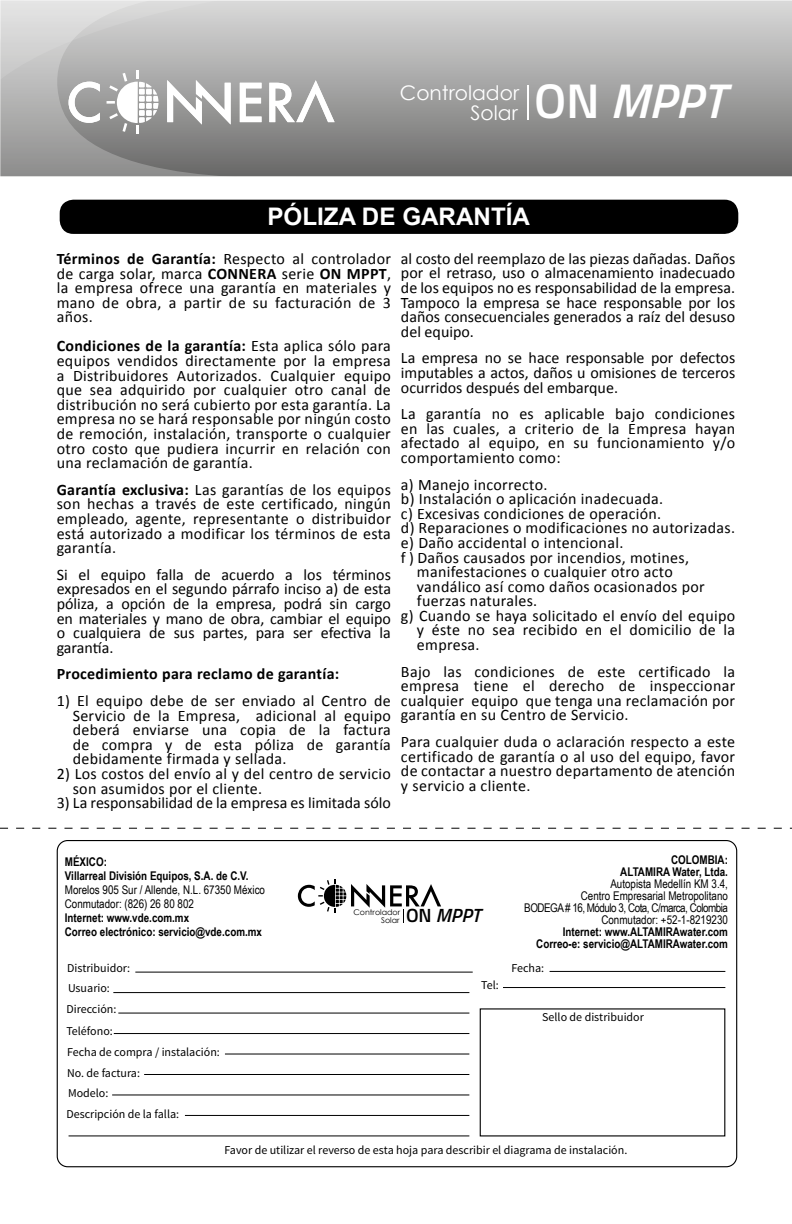
<style>
.page{position:relative;width:792px;height:1224px;background:#fff}
.page>*{position:absolute;margin:0;border:0;box-sizing:border-box;transform-origin:0 0}
.t1{font:italic 600 48.8px "Titillium Web";color:#fff}
.t2{font:700 24.2px "Arial";color:#fff}
.t3{font:20px "Century Gothic";color:#fff}
.t4{font:italic 600 19.2px "Titillium Web";color:#000}
.t5{font:16px/14.6px "Calibri";letter-spacing:.02em;color:#000;text-align:justify}
.t6{font:16px "Calibri";color:#000}
.t7{font:700 16px "Calibri";letter-spacing:.02em;color:#000}
.t8{font:12px/21px "Source Sans Pro";color:#000}
.t9{font:700 12px/12px "Arial Narrow";color:#000;text-align:right}
.t10{font:12px/12px "Arial Narrow";color:#000;text-align:right}
.t11{font:7.8px "Century Gothic";color:#000}
.s1{font-style:normal}
.s2{font-weight:700}
</style>
<div class="page">
<svg style="left:231px;top:0;width:561px;height:176px;background:#a3a2a2"></svg>
<svg style="left:0;top:1px;width:298px;height:176px;background:#979796"></svg>
<svg style="left:240px;top:83px;width:22px;height:39px"></svg>
<svg style="left:269px;top:80px;width:66px;height:42px"></svg>
<svg style="left:0;top:0;width:231px;height:134px;background:#c1c1c1"></svg>
<hr style="left:527px;top:85px;width:2px;height:34px;background:#fff">
<div style="left:60px;top:200px;width:678px;height:34px;background:#000;border-radius:14px"></div>
<hr style="left:144px;top:1074px;width:325px;height:1px;background:#000">
<hr style="left:185px;top:1115px;width:284px;height:1px;background:#000">
<hr style="left:69px;top:1136px;width:400px;height:1px;background:#000">
<hr style="left:112px;top:1095px;width:357px;height:1px;background:#000">
<hr style="left:225px;top:1054px;width:244px;height:1px;background:#000">
<hr style="left:113px;top:992px;width:356px;height:1px;background:#000">
<hr style="left:114px;top:1033px;width:355px;height:1px;background:#000">
<hr style="left:118px;top:1013px;width:351px;height:1px;background:#000">
<hr style="left:135px;top:972px;width:338px;height:1px;background:#000">
<hr style="left:503px;top:987px;width:222px;height:1px;background:#000">
<hr style="left:550px;top:971px;width:175px;height:1px;background:#000">
<svg style="left:0;top:828px;width:792px;height:1px"></svg>
<svg style="left:298px;top:879px;width:143px;height:44px"></svg>
<p class="t3" style="left:400px;top:80px;width:121px">Controlador</p>
<p class="t3" style="left:471px;top:100px;width:49px">Solar</p>
<h1 class="t1" style="left:534px;top:64px;width:193px"><span class="s1">ON</span> MPPT</h1>
<h2 class="t2" style="left:267px;top:200px;width:264px">PÓLIZA DE GARANTÍA</h2>
<p class="t5" style="left:57px;top:251px;width:336px"><span class="s2">Términos de Garantía:</span> Respecto al controlador de carga solar, marca <span class="s2">CONNERA</span> serie <span class="s2">ON MPPT</span>, la empresa ofrece una garantía en materiales y mano de obra, a partir de su facturación de 3 años.</p>
<p class="t5" style="left:57px;top:339px;width:336px"><span class="s2">Condiciones de la garantía:</span> Esta aplica sólo para equipos vendidos directamente por la empresa a Distribuidores Autorizados. Cualquier equipo que sea adquirido por cualquier otro canal de distribución no será cubierto por esta garantía. La empresa no se hará responsable por ningún costo de remoción, instalación, transporte o cualquier otro costo que pudiera incurrir en relación con una reclamación de garantía.</p>
<p class="t5" style="left:57px;top:482px;width:336px"><span class="s2">Garantía exclusiva:</span> Las garantías de los equipos son hechas a través de este certificado, ningún empleado, agente, representante o distribuidor está autorizado a modificar los términos de esta garantía.</p>
<p class="t5" style="left:57px;top:567px;width:336px">Si el equipo falla de acuerdo a los términos expresados en el segundo párrafo inciso a) de esta póliza, a opción de la empresa, podrá sin cargo en materiales y mano de obra, cambiar el equipo o cualquiera de sus partes, para ser efectiva la garantía.</p>
<p class="t7" style="left:57px;top:664px;width:284px">Procedimiento para reclamo de garantía:</p>
<p class="t5" style="left:73px;top:693px;width:320px;text-indent:-16px">1) El equipo debe de ser enviado al Centro de Servicio de la Empresa, adicional al equipo deberá enviarse una copia de la factura de compra y de esta póliza de garantía debidamente firmada y sellada.</p>
<p class="t5" style="left:73px;top:766px;width:320px;text-indent:-16px">2) Los costos del envío al y del centro de servicio son asumidos por el cliente.</p>
<p class="t6" style="left:57px;top:793px;width:336px">3) La responsabilidad de la empresa es limitada sólo</p>
<p class="t5" style="left:401px;top:251px;width:336px">al costo del reemplazo de las piezas dañadas. Daños por el retraso, uso o almacenamiento inadecuado de los equipos no es responsabilidad de la empresa.<br>Tampoco la empresa se hace responsable por los daños consecuenciales generados a raíz del desuso del equipo.</p>
<p class="t5" style="left:401px;top:351px;width:336px">La empresa no se hace responsable por defectos imputables a actos, daños u omisiones de terceros ocurridos después del embarque.</p>
<p class="t5" style="left:401px;top:407px;width:336px">La garantía no es aplicable bajo condiciones en las cuales, a criterio de la Empresa hayan afectado al equipo, en su funcionamiento y/o comportamiento como:</p>
<p class="t5" style="left:401px;top:477px;width:148px">a) Manejo incorrecto.</p>
<p class="t5" style="left:401px;top:492px;width:264px">b) Instalación o aplicación inadecuada.</p>
<p class="t5" style="left:401px;top:506px;width:262px">c) Excesivas condiciones de operación.</p>
<p class="t5" style="left:401px;top:521px;width:336px">d) Reparaciones o modificaciones no autorizadas.</p>
<p class="t5" style="left:401px;top:535px;width:224px">e) Daño accidental o intencional.</p>
<p class="t5" style="left:401px;top:550px;width:290px">f ) Daños causados por incendios, motines,</p>
<p class="t5" style="left:417px;top:565px;width:257px">manifestaciones o cualquier otro acto</p>
<p class="t5" style="left:417px;top:579px;width:289px">vandálico así como daños ocasionados por</p>
<p class="t5" style="left:417px;top:594px;width:122px">fuerzas naturales.</p>
<p class="t5" style="left:401px;top:608px;width:336px">g) Cuando se haya solicitado el envío del equipo</p>
<p class="t5" style="left:417px;top:623px;width:320px">y éste no sea recibido en el domicilio de la</p>
<p class="t5" style="left:417px;top:638px;width:64px">empresa.</p>
<p class="t5" style="left:401px;top:664px;width:336px">Bajo las condiciones de este certificado la empresa tiene el derecho de inspeccionar cualquier equipo que tenga una reclamación por garantía en su Centro de Servicio.</p>
<p class="t5" style="left:401px;top:735px;width:336px">Para cualquier duda o aclaración respecto a este certificado de garantía o al uso del equipo, favor de contactar a nuestro departamento de atención y servicio a cliente.</p>
<p class="t9" style="left:65px;top:854px;width:185px;line-height:14px;text-align:left">MÉXICO:<br>Villarreal División Equipos, S.A. de C.V.</p>
<p class="t10" style="left:65px;top:883px;width:202px;line-height:14px;text-align:left">Morelos 905 Sur / Allende, N.L. 67350 México<br>Conmutador: (826) 26 80 802</p>
<p class="t9" style="left:65px;top:910px;width:199px;line-height:14px;text-align:left">Internet: www.vde.com.mx<br>Correo electrónico: servicio@vde.com.mx</p>
<p class="t8" style="left:67px;top:959px;width:64px;line-height:19.6px">Distribuidor:<br>Usuario:</p>
<p class="t8" style="left:66px;top:998px;width:51px;line-height:21.8px">Dirección:<br>Teléfono:</p>
<p class="t8" style="left:67px;top:1041px;width:154px;line-height:21.6px">Fecha de compra / instalación:<br>No. de factura:</p>
<p class="t8" style="left:66px;top:1083px;width:114px">Modelo:<br>Descripción de la falla:</p>
<p class="t11" style="left:381px;top:915px;width:20px">Solar</p>
<p class="t4" style="left:406px;top:901px;width:76px"><span class="s1">ON</span> MPPT</p>
<p class="t11" style="left:353px;top:907px;width:48px">Controlador</p>
<p class="t8" style="left:481px;top:975px;width:19px">Tel:</p>
<p class="t9" style="left:620px;top:853px;width:109px">COLOMBIA:<br>ALTAMIRA Water, Ltda.</p>
<p class="t10" style="left:524px;top:878px;width:205px">Autopista Medellín KM 3.4,<br>Centro Empresarial Metropolitano<br>BODEGA # 16, Módulo 3, Cota, C/marca, Colombia Conmutador: +52-1-8219230</p>
<p class="t9" style="left:536px;top:925px;width:193px">Internet: www.ALTAMIRAwater.com<br>Correo-e: servicio@ALTAMIRAwater.com</p>
<p class="t8" style="left:511px;top:958px;width:34px">Fecha:</p>
<p class="t8" style="left:542px;top:1007px;width:103px">Sello de distribuidor</p>
<p class="t8" style="left:224px;top:1140px;width:404px">Favor de utilizar el reverso de esta hoja para describir el diagrama de instalación.</p>
</div>
